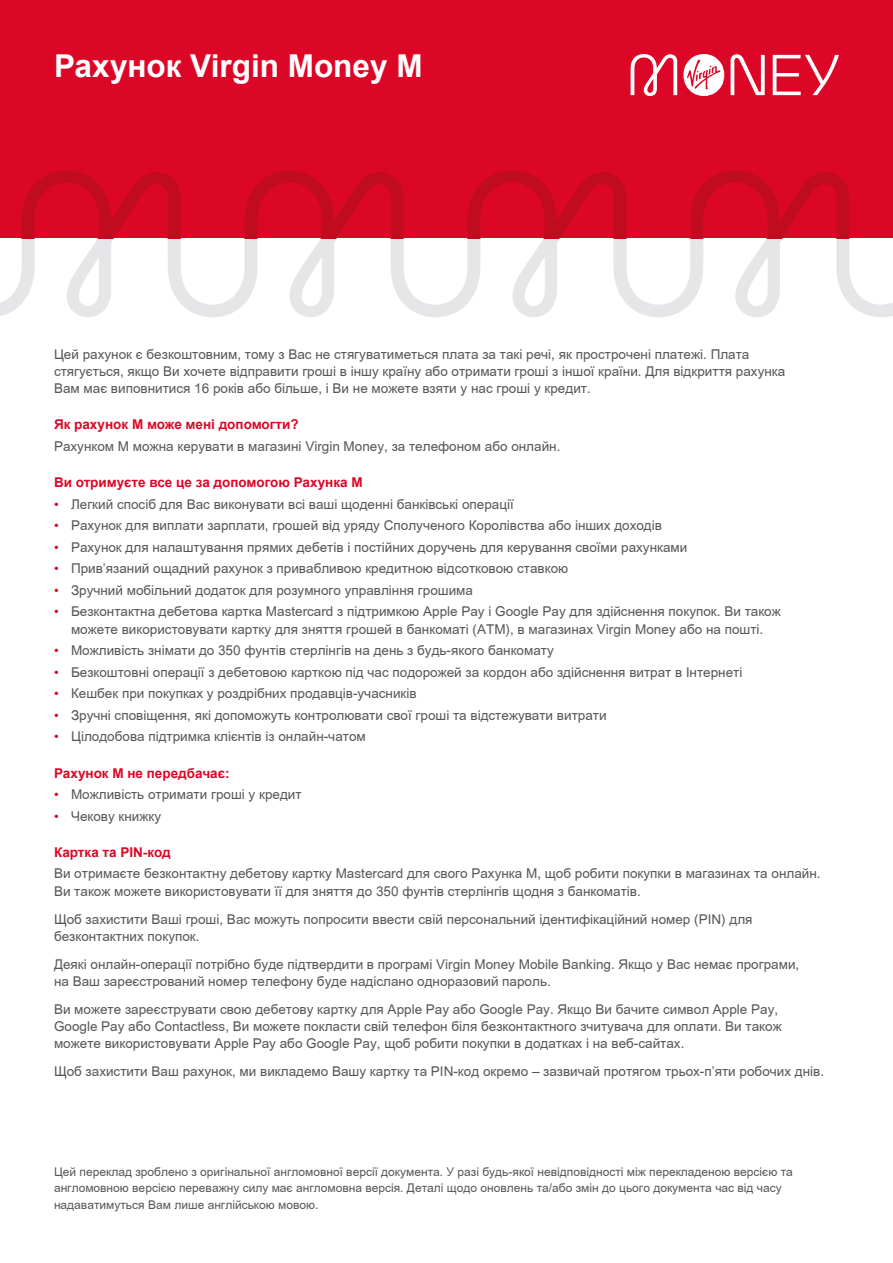
<style>
.page{position:relative;width:893px;height:1263px;background:#fff}
.page>*{position:absolute;margin:0;border:0;box-sizing:border-box;transform-origin:0 0}
.t1{font:700 31.5px "Arial";color:#fff}
.t2{font:13.5px/17.2px "Arial";color:#575756}
.t3{font:700 13.5px "Arial";color:#dc0726}
.t4{font:12px/16.5px "Arial";color:#575756}
.s1{color:#dc0726}
</style>
<div class="page">
<div style="left:0;top:0;width:893px;height:238px;background:#dc0726"></div>
<svg style="left:0;top:239px;width:893px;height:78px"></svg>
<svg style="left:631px;top:54px;width:208px;height:42px"></svg>
<svg style="left:22px;top:170px;width:828px;height:68px"></svg>
<h1 class="t1" style="left:54px;top:45px;width:370px">Рахунок Virgin Money M</h1>
<p class="t2" style="left:54px;top:345px;width:733px">Цей рахунок є безкоштовним, тому з Вас не стягуватиметься плата за такі речі, як прострочені платежі. Плата стягується, якщо Ви хочете відправити гроші в іншу країну або отримати гроші з іншої країни. Для відкриття рахунка<br>Вам має виповнитися 16 років або більше, і Ви не можете взяти у нас гроші у кредит.</p>
<p class="t3" style="left:54px;top:416px;width:246px">Як рахунок M може мені допомогти?</p>
<p class="t2" style="left:54px;top:438px;width:508px">Рахунком M можна керувати в магазині Virgin Money, за телефоном або онлайн.</p>
<p class="t3" style="left:54px;top:474px;width:310px">Ви отримуєте все це за допомогою Рахунка M</p>
<p class="t2" style="left:54px;top:495px;width:461px"><span class="s1">•</span> Легкий спосіб для Вас виконувати всі ваші щоденні банківські операції</p>
<p class="t2" style="left:54px;top:517px;width:609px"><span class="s1">•</span> Рахунок для виплати зарплати, грошей від уряду Сполученого Королівства або інших доходів</p>
<p class="t2" style="left:54px;top:538px;width:635px"><span class="s1">•</span> Рахунок для налаштування прямих дебетів і постійних доручень для керування своїми рахунками</p>
<p class="t2" style="left:54px;top:560px;width:516px"><span class="s1">•</span> Прив’язаний ощадний рахунок з привабливою кредитною відсотковою ставкою</p>
<p class="t2" style="left:54px;top:581px;width:420px"><span class="s1">•</span> Зручний мобільний додаток для розумного управління грошима</p>
<p class="t2" style="left:54px;top:603px;width:728px;text-align:center"><span class="s1">•</span> Безконтактна дебетова картка Mastercard з підтримкою Apple Pay і Google Pay для здійснення покупок. Ви також можете використовувати картку для зняття грошей в банкоматі (АТМ), в магазинах Virgin Money або на пошті.</p>
<p class="t2" style="left:54px;top:642px;width:501px"><span class="s1">•</span> Можливість знімати до 350 фунтів стерлінгів на день з будь-якого банкомату</p>
<p class="t2" style="left:54px;top:663px;width:690px"><span class="s1">•</span> Безкоштовні операції з дебетовою карткою під час подорожей за кордон або здійснення витрат в Інтернеті</p>
<p class="t2" style="left:54px;top:685px;width:364px"><span class="s1">•</span> Кешбек при покупках у роздрібних продавців-учасників</p>
<p class="t2" style="left:54px;top:706px;width:554px"><span class="s1">•</span> Зручні сповіщення, які допоможуть контролювати свої гроші та відстежувати витрати</p>
<p class="t2" style="left:54px;top:728px;width:313px"><span class="s1">•</span> Цілодобова підтримка клієнтів із онлайн-чатом</p>
<p class="t3" style="left:54px;top:764px;width:177px">Рахунок M не передбачає:</p>
<p class="t2" style="left:54px;top:786px;width:249px"><span class="s1">•</span> Можливість отримати гроші у кредит</p>
<p class="t2" style="left:54px;top:807px;width:109px"><span class="s1">•</span> Чекову книжку</p>
<p class="t3" style="left:54px;top:843px;width:118px">Картка та PIN-код</p>
<p class="t2" style="left:54px;top:865px;width:768px">Ви отримаєте безконтактну дебетову картку Mastercard для свого Рахунка M, щоб робити покупки в магазинах та онлайн.<br>Ви також можете використовувати її для зняття до 350 фунтів стерлінгів щодня з банкоматів.</p>
<p class="t2" style="left:54px;top:910px;width:700px">Щоб захистити Ваші гроші, Вас можуть попросити ввести свій персональний ідентифікаційний номер (PIN) для безконтактних покупок.</p>
<p class="t2" style="left:54px;top:955px;width:747px">Деякі онлайн-операції потрібно буде підтвердити в програмі Virgin Money Mobile Banking. Якщо у Вас немає програми, на Ваш зареєстрований номер телефону буде надіслано одноразовий пароль.</p>
<p class="t2" style="left:54px;top:1000px;width:729px">Ви можете зареєструвати свою дебетову картку для Apple Pay або Google Pay. Якщо Ви бачите символ Apple Pay,<br>Google Pay або Contactless, Ви можете покласти свій телефон біля безконтактного зчитувача для оплати. Ви також можете використовувати Apple Pay або Google Pay, щоб робити покупки в додатках і на веб-сайтах.</p>
<p class="t2" style="left:54px;top:1063px;width:772px">Щоб захистити Ваш рахунок, ми викладемо Вашу картку та PIN-код окремо – зазвичай протягом трьох-п’яти робочих днів.</p>
<p class="t4" style="left:54px;top:1163px;width:740px">Цей переклад зроблено з оригінальної англомовної версії документа. У разі будь-якої невідповідності між перекладеною версією та англомовною версією переважну силу має англомовна версія. Деталі щодо оновлень та/або змін до цього документа час від часу надаватимуться Вам лише англійською мовою.</p>
</div>
